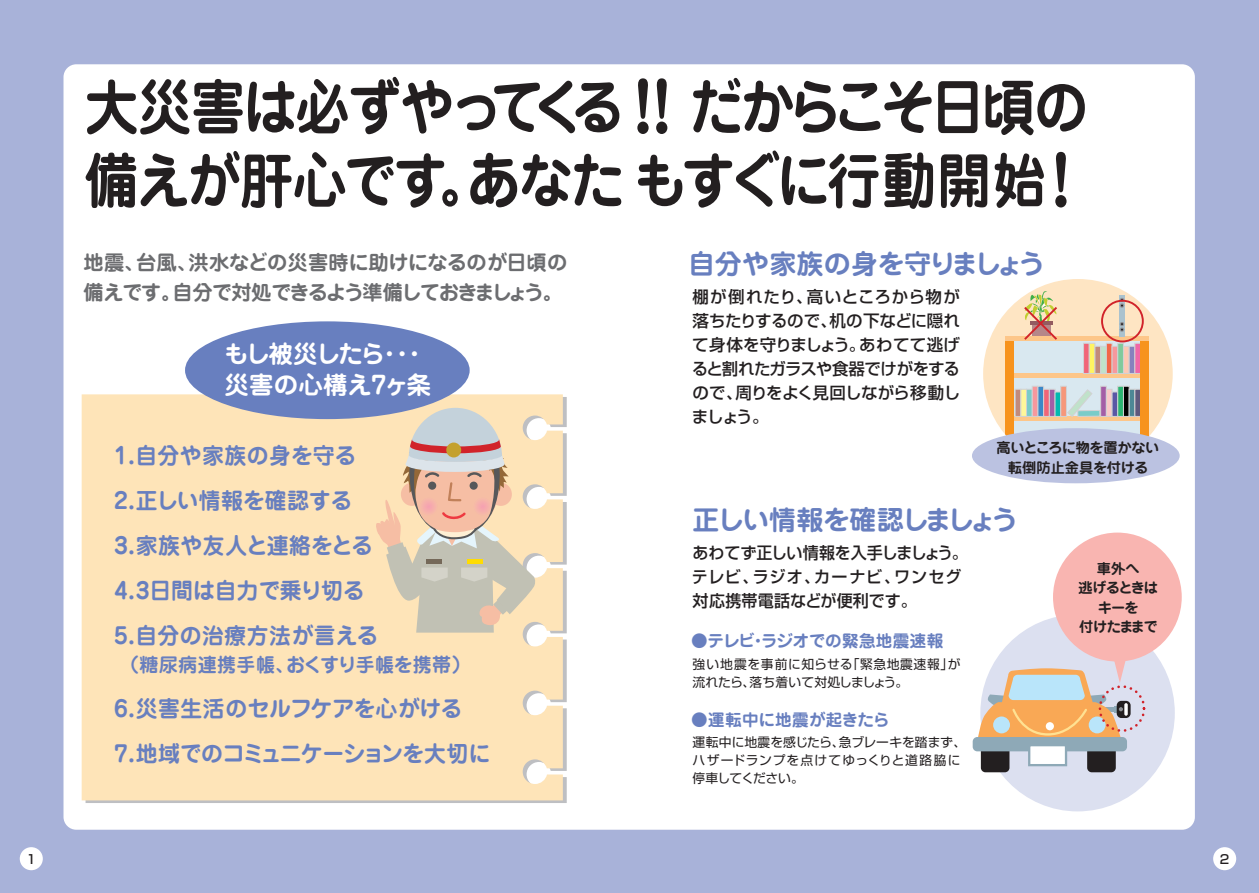
<style>
.page{position:relative;width:1259px;height:893px;background:#a8b2d9}
.page>*{position:absolute;margin:0;border:0;box-sizing:border-box;transform-origin:0 0}
.t1{font:700 60px/73.5px "Jun 501 Pro";letter-spacing:-.06em;color:#231f20;scale:.9 1}
.t2{font:700 27px "Jun 501 Pro";letter-spacing:-.02em;color:#687fbf}
.t3{font:700 27px "Jun 501 Pro";letter-spacing:-.065em;color:#687fbf}
.t4{font:700 24.45px/30.5px "Jun 501 Pro";letter-spacing:-.04em;color:#fff}
.t5{font:700 22.5px/45px "Jun 501 Pro";letter-spacing:-.005em;color:#687fbf}
.t6{font:700 20.25px/30px "Jun 501 Pro";letter-spacing:-.035em;color:#6c6d70}
.t7{font:700 19.5px "Jun 501 Pro";letter-spacing:.025em;color:#687fbf}
.t8{font:500 16.5px/24px "Shin Go Pro";letter-spacing:-.015em;color:#231f20;text-align:justify}
.t9{font:500 16.5px/24px "Shin Go Pro";letter-spacing:.005em;color:#231f20}
.t10{font:700 16.5px "Jun 501 Pro";letter-spacing:.005em;color:#687fbf}
.t11{font:700 14.25px/19.5px "Jun 501 Pro";letter-spacing:-.03em;color:#231f20;text-align:center}
.t12{font:700 14.25px/19.5px "Jun 501 Pro";letter-spacing:-.065em;color:#231f20;text-align:center}
.t13{font:12.75px/18px "Shin Go Pro";letter-spacing:.015em;color:#231f20}
.t14{font:500 12.6px "Shin Go Pro";color:#231f20}
.s1{font-size:67.5px}
</style>
<div class="page">
<div style="left:63px;top:64px;width:1132px;height:766px;background:#fff;border-radius:13px"></div>
<div style="left:1213px;top:847px;width:23px;height:23px;background:#fff;border-radius:50%"></div>
<div style="left:20px;top:847px;width:23px;height:23px;background:#fff;border-radius:50%"></div>
<div style="left:82px;top:394px;width:481px;height:406px;background:#fee4b8"></div>
<svg style="left:374px;top:408px;width:162px;height:225px;background:#e0ccb5"></svg>
<div style="left:980px;top:614px;width:194px;height:197px;background:#dce0f0;border-radius:50%"></div>
<div style="left:983px;top:279px;width:189px;height:189px;background:#fee5c3;border-radius:50%"></div>
<svg style="left:1005px;top:291px;width:144px;height:145px"></svg>
<div style="left:981px;top:742px;width:28px;height:30px;background:#231f20;border-radius:5px"></div>
<div style="left:1087px;top:742px;width:28px;height:30px;background:#231f20;border-radius:5px"></div>
<div style="left:972px;top:737px;width:155px;height:14px;background:#8ea9b7;border-radius:5px"></div>
<div style="left:1028px;top:744px;width:39px;height:22px;background:#fff;border:2px solid #8ea9b7"></div>
<svg style="left:1116px;top:701px;width:14px;height:17px"></svg>
<div style="left:1098px;top:685px;width:47px;height:47px;border:3px dashed #d1232a;border-radius:50%"></div>
<div style="left:972px;top:428px;width:207px;height:55px;background:#bbc2e1;border-radius:50%"></div>
<div style="left:1053px;top:533px;width:128px;height:128px;background:#f9b5b1;border-radius:50%"></div>
<svg style="left:978px;top:654px;width:149px;height:84px"></svg>
<div style="left:185px;top:321px;width:285px;height:98px;background:#687fbf;border-radius:50%"></div>
<h1 class="t1" style="left:85px;top:65px;width:1120px">大災害は必ずやってくる<span class="s1">！！</span>だからこそ日頃の備えが肝心です。あなたもすぐに行動開始<span class="s1">！</span></h1>
<p class="t6" style="left:84px;top:245px;width:485px">地震、台風、洪水などの災害時に助けになるのが日頃の備えです。自分で対処できるよう準備しておきましょう。</p>
<p class="t4" style="left:224px;top:337px;width:209px">もし被災したら･･･災害の心構え7ヶ条</p>
<p class="t5" style="left:114px;top:431px;width:266px">1.自分や家族の身を守る<br>2.正しい情報を確認する<br>3.家族や友人と連絡をとる<br>4.3日間は自力で乗り切る<br>5.自分の治療方法が言える</p>
<p class="t7" style="left:120px;top:649px;width:352px">（糖尿病連携手帳、おくすり手帳を携帯）</p>
<p class="t5" style="left:114px;top:684px;width:378px">6.災害生活のセルフケアを心がける<br>7.地域でのコミュニケーションを大切に</p>
<p class="t2" style="left:688px;top:242px;width:358px">自分や家族の身を守りましょう</p>
<p class="t8" style="left:692px;top:282px;width:270px">棚が倒れたり、高いところから物が落ちたりするので、机の下などに隠れて身体を守りましょう。あわてて逃げると割れたガラスや食器でけがをするので、周りをよく見回しながら移動しましょう。</p>
<p class="t11" style="left:996px;top:437px;width:164px">高いところに物を置かない転倒防止金具を付ける</p>
<p class="t3" style="left:692px;top:498px;width:327px">正しい情報を確認しましょう</p>
<p class="t9" style="left:692px;top:538px;width:277px">あわてず正しい情報を入手しましょう。テレビ、ラジオ、カーナビ、ワンセグ対応携帯電話などが便利です。</p>
<p class="t10" style="left:691px;top:628px;width:271px">●テレビ・ラジオでの緊急地震速報　</p>
<p class="t13" style="left:692px;top:653px;width:269px">強い地震を事前に知らせる「緊急地震速報」が流れたら、落ち着いて対処しましょう。</p>
<p class="t10" style="left:691px;top:706px;width:216px">●運転中に地震が起きたら　</p>
<p class="t13" style="left:692px;top:732px;width:275px">運転中に地震を感じたら、急ブレーキを踏まず、ハザードランプを点けてゆっくりと道路脇に停車してください。</p>
<p class="t12" style="left:1078px;top:557px;width:81px">車外へ<br>逃げるときはキーを<br>付けたままで</p>
<p class="t14" style="left:27px;top:849px;width:11px">1</p>
<p class="t14" style="left:1220px;top:849px;width:11px">2</p>
</div>
